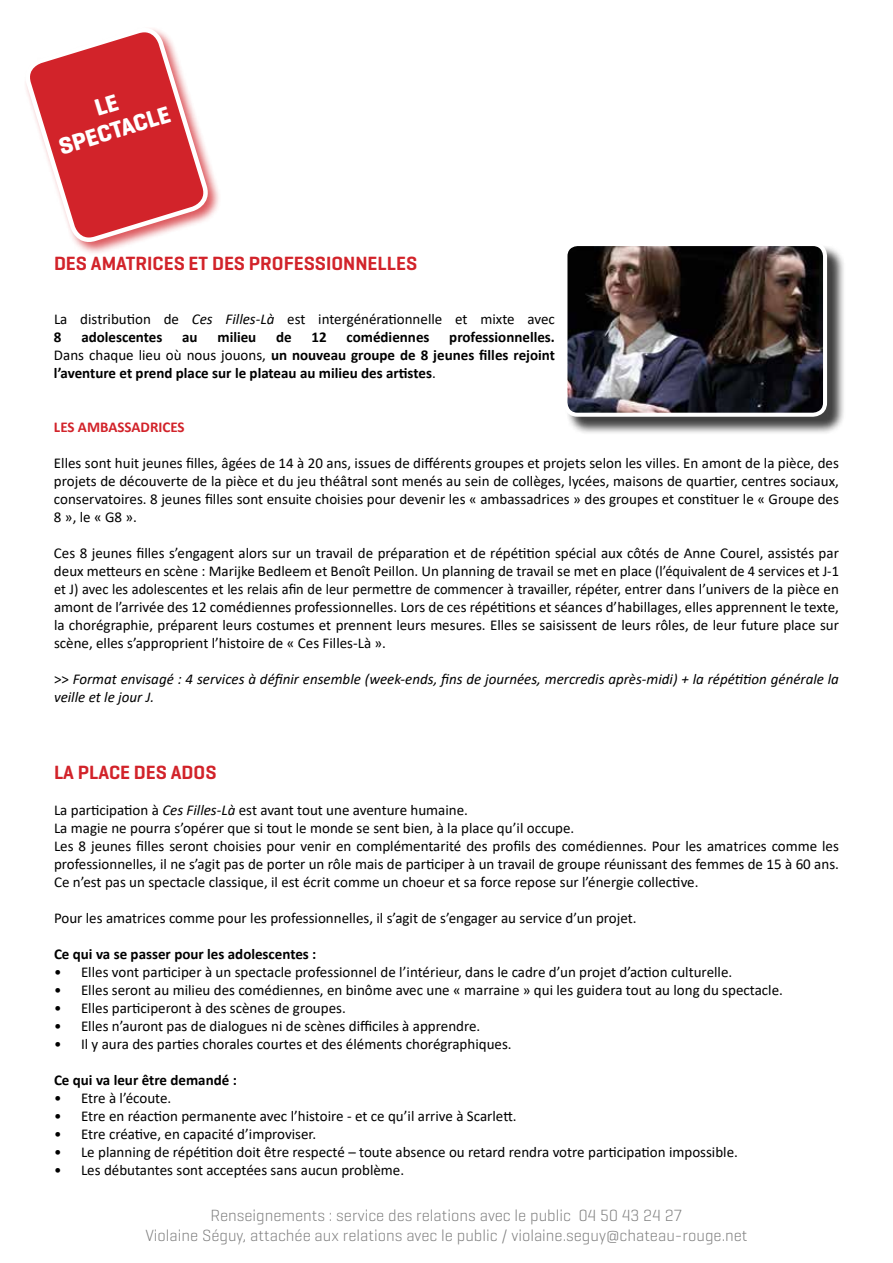
<style>
.page{position:relative;width:893px;height:1263px;background:#fff}
.page>*{position:absolute;margin:0;border:0;box-sizing:border-box;transform-origin:0 0}
.t1{font:700 24px "Geogrotesque";color:#fff}
.t2{font:600 19.5px "Geogrotesque";color:#d2232a}
.t3{font:300 16.5px/19.8px "Geogrotesque";color:#808080;text-align:center}
.t4{font:15px/18px "Calibri";color:#000}
.t5{font:700 15px/18px "Calibri";color:#000;text-align:justify}
.t6{font:italic 15px/18px "Calibri";color:#000}
.t7{font:700 15px "Calibri";color:#d2232a}
.s1{font-style:italic}
.s2{font-weight:700}
.s3{font-weight:400}
.s4{font-style:normal}
</style>
<div class="page">
<div style="left:24px;top:26px;width:197px;height:230px;background:#d2232a;opacity:.75"></div>
<div style="left:566px;top:244px;width:280px;height:191px;background:#000;opacity:.75"></div>
<img style="left:566px;top:244px;width:259px;height:171px">
<div style="left:563px;top:242px;width:264px;height:175px;border:4px solid #fff;border-radius:12px"></div>
<svg style="left:24px;top:26px;width:186px;height:230px"></svg>
<h1 class="t1" style="left:55px;top:133px;width:16px;rotate:-17deg">SPECTACLE</h1>
<h2 class="t2" style="left:54px;top:251px;width:365px">DES AMATRICES ET DES PROFESSIONNELLES</h2>
<p class="t4" style="left:54px;top:309px;width:502px">La distribution de <span class="s1">Ces Filles-Là</span> est intergénérationnelle et mixte avec<br><span class="s2">8</span></p>
<p class="t5" style="left:81px;top:328px;width:83px">adolescentes</p>
<p class="t5" style="left:182px;top:328px;width:17px">au</p>
<p class="t5" style="left:217px;top:328px;width:40px">milieu</p>
<p class="t5" style="left:276px;top:328px;width:17px">de</p>
<p class="t5" style="left:312px;top:328px;width:17px">12</p>
<p class="t5" style="left:347px;top:328px;width:84px">comédiennes</p>
<p class="t5" style="left:54px;top:328px;width:502px;text-indent:395px">professionnelles.<br><span class="s3">Dans chaque lieu où nous jouons,</span> un nouveau groupe de 8 jeunes filles rejoint l’aventure et prend place sur le plateau au milieu des artistes<span class="s3">.</span></p>
<p class="t7" style="left:54px;top:416px;width:132px">LES AMBASSADRICES</p>
<p class="t4" style="left:54px;top:453px;width:786px;text-align:justify">Elles sont huit jeunes filles, âgées de 14 à 20 ans, issues de différents groupes et projets selon les villes. En amont de la pièce, des projets de découverte de la pièce et du jeu théâtral sont menés au sein de collèges, lycées, maisons de quartier, centres sociaux, conservatoires. 8 jeunes filles sont ensuite choisies pour devenir les « ambassadrices » des groupes et constituer le « Groupe des 8 », le « G8 ».</p>
<p class="t4" style="left:54px;top:543px;width:786px;text-align:justify">Ces 8 jeunes filles s’engagent alors sur un travail de préparation et de répétition spécial aux côtés de Anne Courel, assistés par deux metteurs en scène : Marijke Bedleem et Benoît Peillon. Un planning de travail se met en place (l’équivalent de 4 services et J-1 et J) avec les adolescentes et les relais afin de leur permettre de commencer à travailler, répéter, entrer dans l’univers de la pièce en amont de l’arrivée des 12 comédiennes professionnelles. Lors de ces répétitions et séances d’habillages, elles apprennent le texte, la chorégraphie, préparent leurs costumes et prennent leurs mesures. Elles se saisissent de leurs rôles, de leur future place sur scène, elles s’approprient l’histoire de « Ces Filles-Là ».</p>
<p class="t6" style="left:54px;top:669px;width:786px"><span class="s4">&gt;&gt;</span> Format envisagé : 4 services à définir ensemble (week-ends, fins de journées, mercredis après-midi) + la répétition générale la veille et le jour J.</p>
<h2 class="t2" style="left:54px;top:760px;width:164px">LA PLACE DES ADOS</h2>
<p class="t4" style="left:54px;top:801px;width:786px">La participation à <span class="s1">Ces Filles-Là</span> est avant tout une aventure humaine.<br>La magie ne pourra s’opérer que si tout le monde se sent bien, à la place qu’il occupe.<br>Les 8 jeunes filles seront choisies pour venir en complémentarité des profils des comédiennes. Pour les amatrices comme les professionnelles, il ne s’agit pas de porter un rôle mais de participer à un travail de groupe réunissant des femmes de 15 à 60 ans.<br>Ce n’est pas un spectacle classique, il est écrit comme un choeur et sa force repose sur l’énergie collective.</p>
<p class="t4" style="left:54px;top:909px;width:584px">Pour les amatrices comme pour les professionnelles, il s’agit de s’engager au service d’un projet.</p>
<p class="t5" style="left:54px;top:945px;width:264px">Ce qui va se passer pour les adolescentes :</p>
<p class="t4" style="left:54px;top:963px;width:680px">• Elles vont participer à un spectacle professionnel de l’intérieur, dans le cadre d’un projet d’action culturelle.</p>
<p class="t4" style="left:54px;top:981px;width:730px">• Elles seront au milieu des comédiennes, en binôme avec une « marraine » qui les guidera tout au long du spectacle.</p>
<p class="t4" style="left:54px;top:999px;width:293px">• Elles participeront à des scènes de groupes.</p>
<p class="t4" style="left:54px;top:1017px;width:428px">• Elles n’auront pas de dialogues ni de scènes difficiles à apprendre.</p>
<p class="t4" style="left:54px;top:1035px;width:459px">• Il y aura des parties chorales courtes et des éléments chorégraphiques.</p>
<p class="t5" style="left:54px;top:1071px;width:184px">Ce qui va leur être demandé :</p>
<p class="t4" style="left:54px;top:1089px;width:119px">• Etre à l’écoute.</p>
<p class="t4" style="left:54px;top:1107px;width:464px">• Etre en réaction permanente avec l’histoire - et ce qu’il arrive à Scarlett.</p>
<p class="t4" style="left:54px;top:1125px;width:264px">• Etre créative, en capacité d’improviser.</p>
<p class="t4" style="left:54px;top:1143px;width:685px">• Le planning de répétition doit être respecté – toute absence ou retard rendra votre participation impossible.</p>
<p class="t4" style="left:54px;top:1161px;width:352px">• Les débutantes sont acceptées sans aucun problème.</p>
<p class="t3" style="left:145px;top:1205px;width:604px">Renseignements : service des relations avec le public 04 50 43 24 27<br>Violaine Séguy, attachée aux relations avec le public / violaine.seguy@chateau-rouge.net</p>
</div>
